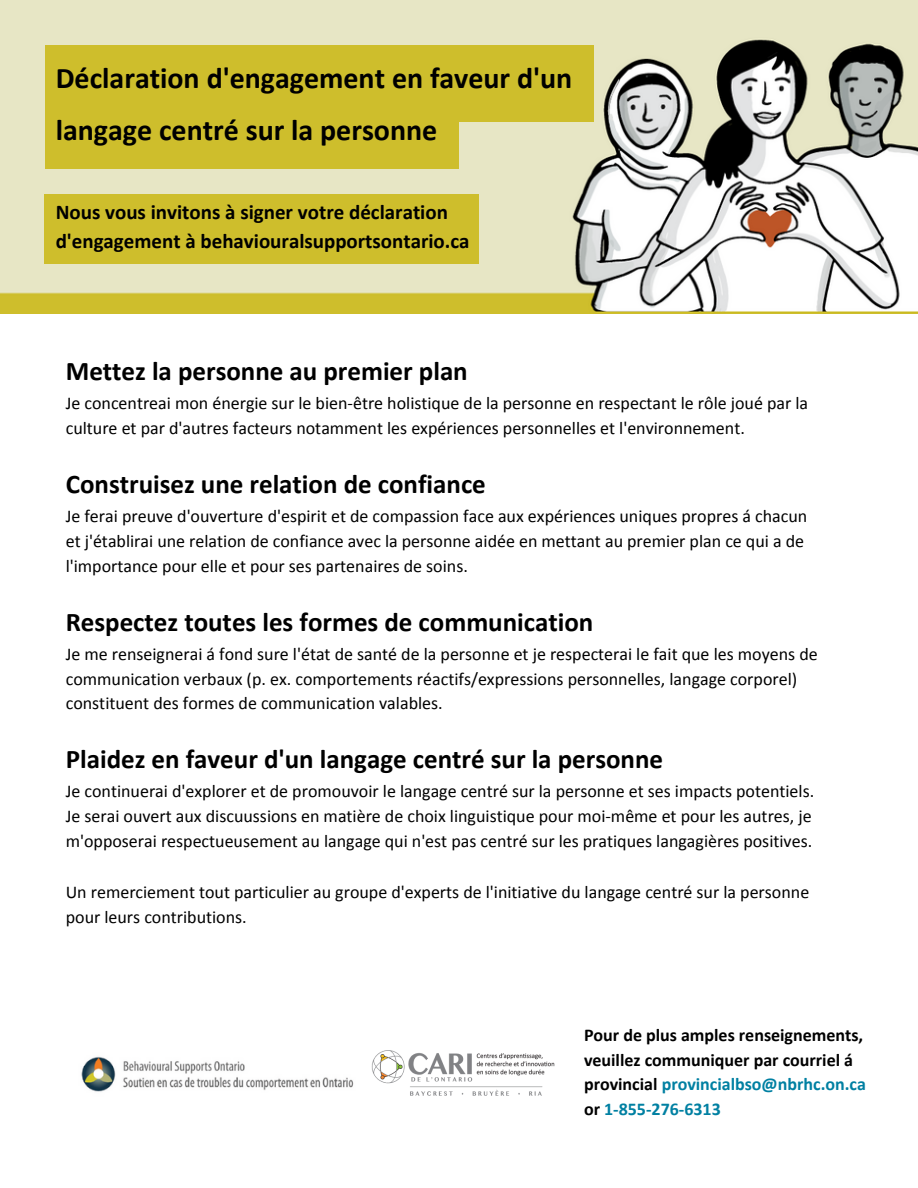
<style>
.page{position:relative;width:918px;height:1188px;background:#fff}
.page>*{position:absolute;margin:0;border:0;box-sizing:border-box;transform-origin:0 0}
.t1{font:700 30px "Calibri";color:#000}
.t2{font:700 27px "Calibri";color:#000}
.t3{font:700 21px/29.2px "Calibri";color:#000}
.t4{font:18px/24.8px "Calibri";color:#000}
.t5{font:700 18px/24.8px "Calibri";color:#000}
.t6{font:700 18px "Calibri";color:#0080a2}
.s1{color:#0080a2}
.s2{color:#000}
</style>
<div class="page">
<img style="left:0;top:0;width:918px;height:314px">
<div style="left:45px;top:46px;width:549px;height:76px;background:#cebe2c"></div>
<div style="left:45px;top:112px;width:414px;height:56px;background:#cebe2c"></div>
<div style="left:45px;top:194px;width:434px;height:70px;background:#cebe2c"></div>
<img style="left:81px;top:1056px;width:273px;height:36px">
<img style="left:371px;top:1051px;width:184px;height:45px">
<p class="t1" style="left:56px;top:65px;width:518px">Déclaration d'engagement en faveur d'un</p>
<p class="t1" style="left:56px;top:117px;width:383px">langage centré sur la personne</p>
<p class="t3" style="left:56px;top:199px;width:415px">Nous vous invitons à signer votre déclaration d'engagement à behaviouralsupportsontario.ca</p>
<h2 class="t2" style="left:66px;top:360px;width:404px">Mettez la personne au premier plan</h2>
<p class="t4" style="left:66px;top:392px;width:744px">Je concentreai mon énergie sur le bien-être holistique de la personne en respectant le rôle joué par la culture et par d'autres facteurs notamment les expériences personnelles et l'environnement.</p>
<h2 class="t2" style="left:66px;top:473px;width:422px">Construisez une relation de confiance</h2>
<p class="t4" style="left:66px;top:505px;width:743px">Je ferai preuve d'ouverture d'espirit et de compassion face aux expériences uniques propres á chacun et j'établirai une relation de confiance avec la personne aidée en mettant au premier plan ce qui a de l'importance pour elle et pour ses partenaires de soins.</p>
<h2 class="t2" style="left:66px;top:610px;width:529px">Respectez toutes les formes de communication</h2>
<p class="t4" style="left:66px;top:643px;width:753px">Je me renseignerai á fond sure l'état de santé de la personne et je respecterai le fait que les moyens de communication verbaux (p. ex. comportements réactifs/expressions personnelles, langage corporel) constituent des formes de communication valables.</p>
<h2 class="t2" style="left:66px;top:748px;width:599px">Plaidez en faveur d'un langage centré sur la personne</h2>
<p class="t4" style="left:66px;top:780px;width:750px">Je continuerai d'explorer et de promouvoir le langage centré sur la personne et ses impacts potentiels.<br>Je serai ouvert aux discuussions en matière de choix linguistique pour moi-même et pour les autres, je m'opposerai respectueusement au langage qui n'est pas centré sur les pratiques langagières positives.</p>
<p class="t4" style="left:66px;top:881px;width:745px">Un remerciement tout particulier au groupe d'experts de l'initiative du langage centré sur la personne pour leurs contributions.</p>
<p class="t5" style="left:584px;top:1024px;width:283px">Pour de plus amples renseignements, veuillez communiquer par courriel á provincial <span class="s1">provincialbso@nbrhc.on.ca</span></p>
<p class="t6" style="left:584px;top:1102px;width:138px"><span class="s2">or</span> 1-855-276-6313</p>
</div>
